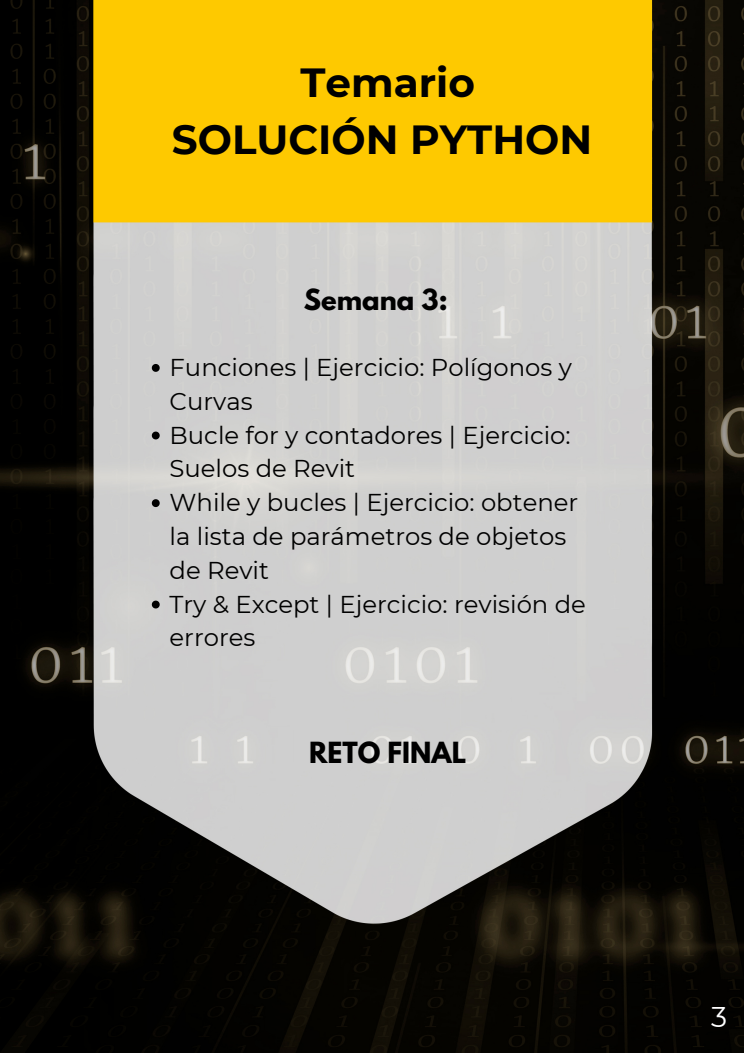
<style>
.page{position:relative;width:744px;height:1053px;background:#fff}
.page>*{position:absolute;margin:0;border:0;box-sizing:border-box;transform-origin:0 0}
.t1{font:700 40.6px "Montserrat";color:#000}
.t2{font:28.44px "Montserrat";color:#fff}
.t3{font:700 25.8px "League Spartan";color:#000}
.t4{font:24.32px/33.8px "Montserrat";color:#000}
</style>
<div class="page">
<img style="left:0;top:0;width:744px;height:1052px">
<svg style="left:152px;top:364px;width:8px;height:8px"></svg>
<svg style="left:152px;top:431px;width:8px;height:8px"></svg>
<svg style="left:152px;top:499px;width:8px;height:8px"></svg>
<svg style="left:152px;top:600px;width:8px;height:8px"></svg>
<p class="t1" style="left:300px;top:58px;width:176px">Temario</p>
<p class="t1" style="left:172px;top:114px;width:422px">SOLUCIÓN PYTHON</p>
<p class="t3" style="left:304px;top:287px;width:145px">Semana 3:</p>
<p class="t4" style="left:170px;top:350px;width:404px">Funciones | Ejercicio: Polígonos y<br>Curvas</p>
<p class="t4" style="left:170px;top:418px;width:403px">Bucle for y contadores | Ejercicio:<br>Suelos de Revit</p>
<p class="t4" style="left:170px;top:485px;width:410px">While y bucles | Ejercicio: obtener la lista de parámetros de objetos de Revit</p>
<p class="t4" style="left:170px;top:587px;width:418px">Try &amp; Except | Ejercicio: revisión de errores</p>
<p class="t3" style="left:309px;top:739px;width:159px">RETO FINAL</p>
<p class="t2" style="left:711px;top:999px;width:18px">3</p>
</div>
